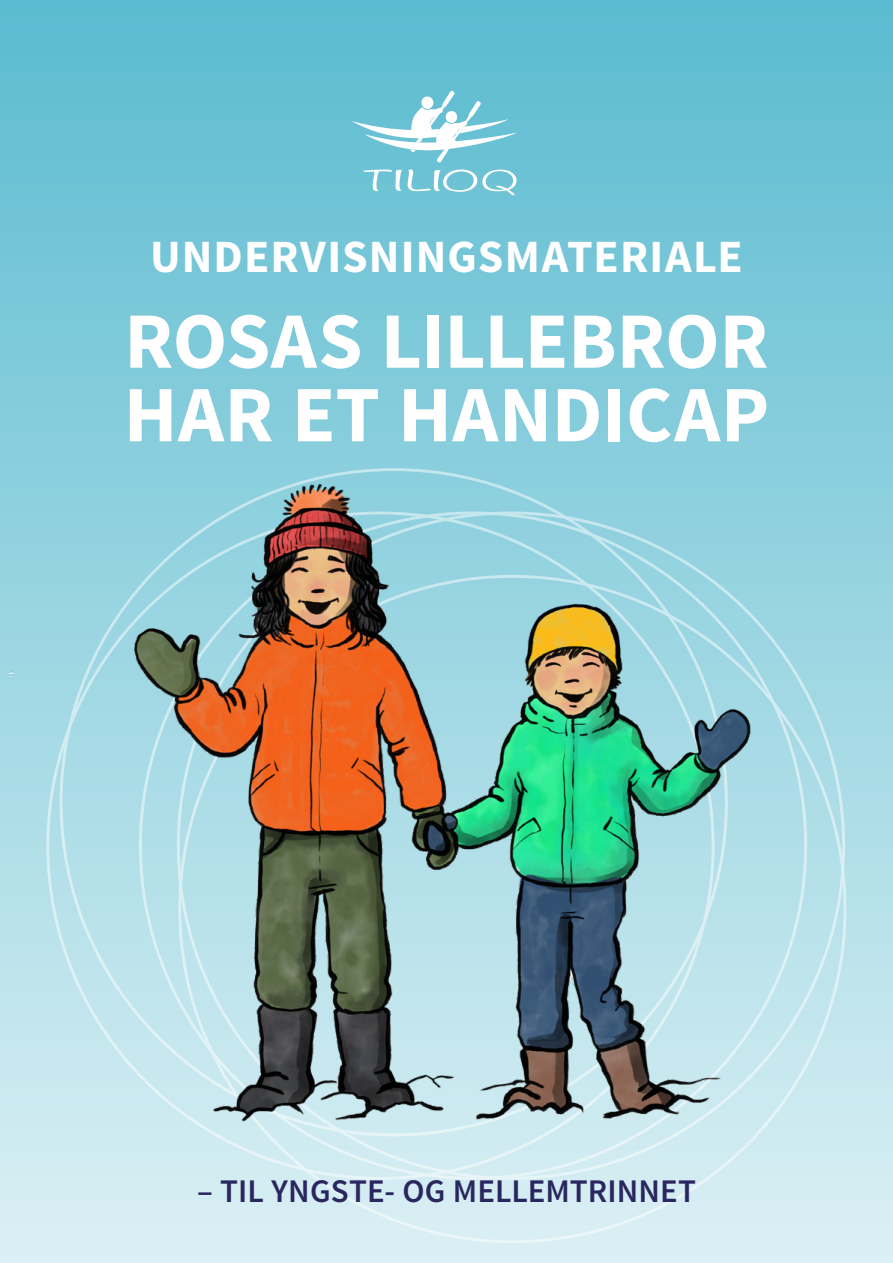
<style>
.page{position:relative;width:893px;height:1263px;background:#fff}
.page>*{position:absolute;margin:0;border:0;box-sizing:border-box;transform-origin:0 0}
.t1{font:700 79.95px/73.7px "Source Sans Pro";color:#fff}
.t2{font:700 46.2px "Source Sans Pro";letter-spacing:.025em;color:#fff}
.t3{font:600 33px "Source Sans Pro";color:#2a2760}
</style>
<div class="page">
<svg style="left:0;top:0;width:893px;height:447px;background:#71c4d6"></svg>
<img style="left:0;top:447px;width:893px;height:816px">
<svg style="left:408px;top:169px;width:109px;height:26px"></svg>
<svg style="left:363px;top:169px;width:39px;height:22px"></svg>
<svg style="left:351px;top:91px;width:167px;height:72px"></svg>
<p class="t2" style="left:150px;top:227px;width:594px">UNDERVISNINGSMATERIALE</p>
<p class="t1" style="left:124px;top:307px;width:647px">ROSAS LILLEBROR<br>HAR ET HANDICAP</p>
<p class="t3" style="left:197px;top:1170px;width:500px">– TIL YNGSTE- OG MELLEMTRINNET</p>
</div>
